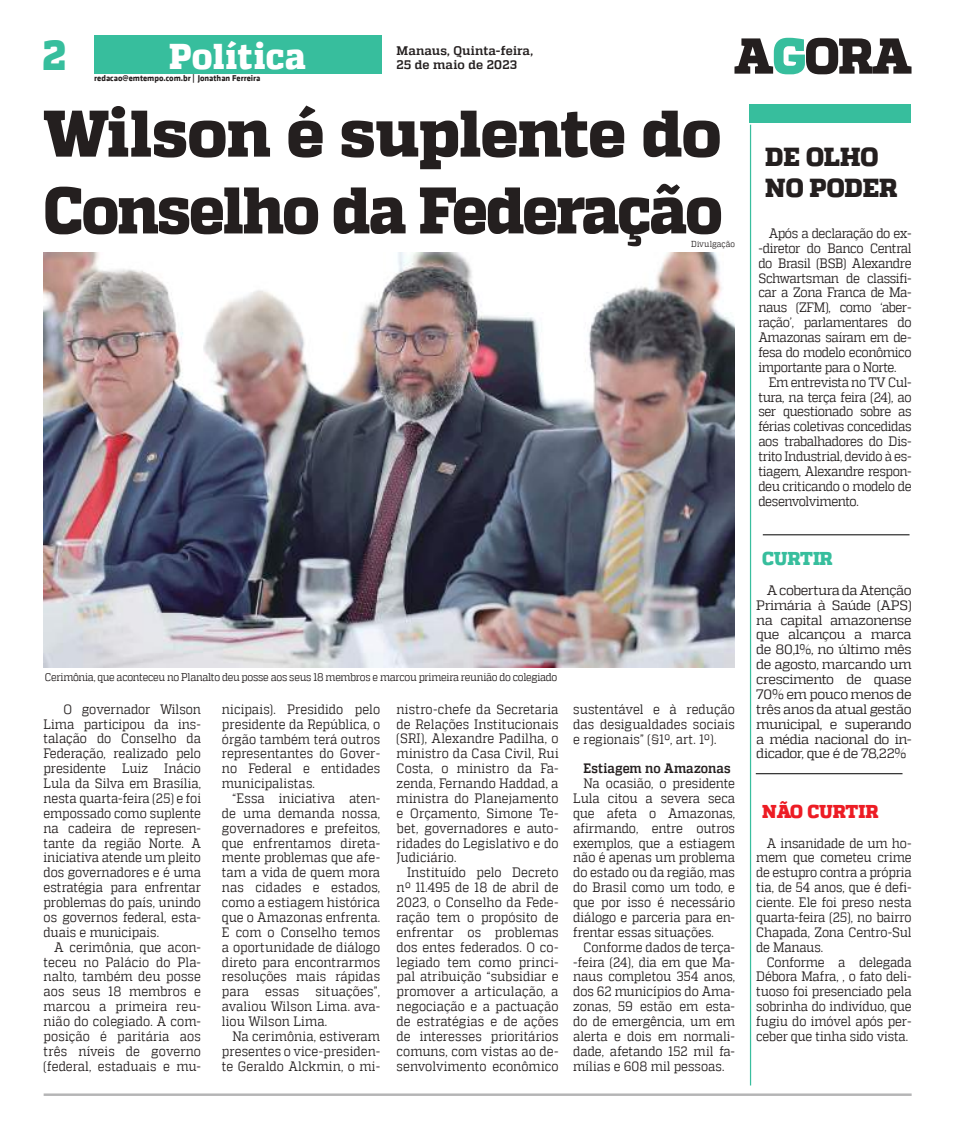
<style>
.page{position:relative;width:957px;height:1134px;background:#fff}
.page>*{position:absolute;margin:0;border:0;box-sizing:border-box;transform-origin:0 0}
.t1{font:800 65.62px/76.9px "MW Quadon";letter-spacing:-.03em;color:#241f1f}
.t2{font:800 41.75px "MW Quadon";color:#37be9d}
.t3{font:800 35.75px "MW Quadon";letter-spacing:.01em;color:#fff;scale:.94 1}
.t4{font:800 26px/31.2px "MW Quadon";color:#241f1f}
.t5{font:800 18.62px "MW Quadon";color:#ed1c24}
.t6{font:800 18.62px "MW Quadon";color:#37be9d}
.t7{font:13.62px/14.9px "MW Quadon";letter-spacing:-.005em;color:#241f1f;text-align:justify;scale:.89 1}
.t8{font:13.62px/14.9px "MW Quadon";letter-spacing:-.005em;color:#241f1f;text-align:justify;scale:.9 1}
.t9{font:13.62px/14.9px "MW Quadon";letter-spacing:-.005em;color:#241f1f;text-align:justify}
.t10{font:700 13.62px "MW Quadon";letter-spacing:.01em;color:#241f1f;scale:.89 1}
.t11{font:700 12.38px "MW Quadon";letter-spacing:.01em;color:#241f1f}
.t12{font:11.12px "MW Quadon";letter-spacing:-.025em;color:#241f1f;scale:.89 1}
.t13{font:700 8.62px "MW Klavika Bd";color:#241f1f}
.t14{font:8.62px "MW Quadon";letter-spacing:.01em;color:#241f1f;scale:.89 1}
</style>
<div class="page">
<img style="left:44px;top:253px;width:690px;height:415px">
<div style="left:749px;top:104px;width:162px;height:19px;background:#37be9d"></div>
<hr style="left:763px;top:534px;width:146px;height:1px;background:#000">
<hr style="left:756px;top:773px;width:146px;height:1px;background:#000">
<hr style="left:750px;top:125px;width:1px;height:960px;background:#39be9e">
<hr style="left:44px;top:1093px;width:867px;height:3px;background:#b5b5b6">
<svg style="left:734px;top:38px;width:177px;height:36px"></svg>
<div style="left:94px;top:35px;width:288px;height:39px;background:#37be9d"></div>
<h2 class="t2" style="left:42px;top:31px;width:25px">2</h2>
<h3 class="t3" style="left:169px;top:36px;width:147px">Política</h3>
<p class="t13" style="left:94px;top:72px;width:168px">redacao@emtempo.com.br | Jonathan Ferreira</p>
<p class="t11" style="left:397px;top:43px;width:138px">Manaus, Quinta-feira,</p>
<p class="t11" style="left:397px;top:58px;width:122px">25 de maio de 2023</p>
<h1 class="t1" style="left:44px;top:97px;width:681px">Wilson é suplente do<br>Conselho da Federação</h1>
<p class="t14" style="left:691px;top:239px;width:51px">Divulgação</p>
<p class="t12" style="left:45px;top:671px;width:577px">Cerimônia, que aconteceu no Planalto deu posse aos seus 18 membros e marcou primeira reunião do colegiado</p>
<p class="t7" style="left:44px;top:701px;width:178px;text-indent:20px">O governador Wilson Lima participou da ins&shy;talação do Conselho da Federação, realizado pelo presidente Luiz Inácio Lula da Silva em Brasília, nesta quarta-feira (25) e foi empossado como suplente na cadeira de represen&shy;tante da região Norte. A iniciativa atende um pleito dos governadores e é uma estratégia para enfrentar problemas do país, unindo os governos federal, esta&shy;duais e municipais.</p>
<p class="t7" style="left:44px;top:939px;width:178px;text-indent:10px">A cerimônia, que acon&shy;teceu no Palácio do Pla&shy;nalto, também deu posse aos seus 18 membros e marcou a primeira reu&shy;nião do colegiado. A com&shy;posição é paritária aos três níveis de governo (federal, estaduais e mu-</p>
<p class="t7" style="left:222px;top:701px;width:179px">nicipais). Presidido pelo presidente da República, o órgão também terá outros representantes do Gover&shy;no Federal e entidades municipalistas.</p>
<p class="t7" style="left:222px;top:791px;width:179px;text-indent:10px">“Essa iniciativa aten&shy;de uma demanda nossa, governadores e prefeitos, que enfrentamos direta&shy;mente problemas que afe&shy;tam a vida de quem mora nas cidades e estados, como a estiagem histórica que o Amazonas enfrenta.<br>E com o Conselho temos a oportunidade de diálogo direto para encontrarmos resoluções mais rápidas para essas situações”, avaliou Wilson Lima. ava&shy;liou Wilson Lima.</p>
<p class="t7" style="left:222px;top:1029px;width:179px;text-indent:10px">Na cerimônia, estiveram presentes o vice-presiden&shy;te Geraldo Alckmin, o mi-</p>
<p class="t7" style="left:397px;top:701px;width:183px">nistro-chefe da Secretaria de Relações Institucionais (SRI), Alexandre Padilha, o ministro da Casa Civil, Rui Costa, o ministro da Fa&shy;zenda, Fernando Haddad, a ministra do Planejamento e Orçamento, Simone Te&shy;bet, governadores e auto&shy;ridades do Legislativo e do Judiciário.</p>
<p class="t7" style="left:397px;top:865px;width:183px;text-indent:10px">Instituído pelo Decreto nº 11.495 de 18 de abril de 2023, o Conselho da Fede&shy;ração tem o propósito de enfrentar os problemas dos entes federados. O co&shy;legiado tem como princi&shy;pal atribuição “subsidiar e promover a articulação, a negociação e a pactuação de estratégias e de ações de interesses prioritários comuns, com vistas ao de&shy;senvolvimento econômico</p>
<p class="t7" style="left:573px;top:701px;width:183px">sustentável e à redução das desigualdades sociais e regionais” (§1º, art. 1º).</p>
<p class="t10" style="left:583px;top:761px;width:167px">Estiagem no Amazonas</p>
<p class="t7" style="left:573px;top:776px;width:183px;text-indent:10px">Na ocasião, o presidente Lula citou a severa seca que afeta o Amazonas, afirmando, entre outros exemplos, que a estiagem não é apenas um problema do estado ou da região, mas do Brasil como um todo, e que por isso é necessário diálogo e parceria para en&shy;frentar essas situações.</p>
<p class="t7" style="left:573px;top:939px;width:183px;text-indent:10px">Conforme dados de terça--feira (24), dia em que Ma&shy;naus completou 354 anos, dos 62 municípios do Ama&shy;zonas, 59 estão em esta&shy;do de emergência, um em alerta e dois em normali&shy;dade, afetando 152 mil fa&shy;mílias e 608 mil pessoas.</p>
<h3 class="t4" style="left:765px;top:142px;width:134px">DE OLHO<br>NO PODER</h3>
<p class="t8" style="left:758px;top:226px;width:172px;text-indent:10px">Após a declaração do ex--diretor do Banco Central do Brasil (BSB) Alexandre Schwartsman de classifi&shy;car a Zona Franca de Ma&shy;naus (ZFM), como ‘aber&shy;ração’, parlamentares do Amazonas saíram em de&shy;fesa do modelo econômico importante para o Norte.</p>
<p class="t8" style="left:758px;top:374px;width:172px;text-indent:10px">Em entrevista no TV Cul&shy;tura, na terça feira (24), ao ser questionado sobre as férias coletivas concedidas aos trabalhadores do Dis&shy;trito Industrial, devido à es&shy;tiagem, Alexandre respon&shy;deu criticando o modelo de desenvolvimento.</p>
<h3 class="t6" style="left:762px;top:547px;width:72px">CURTIR</h3>
<p class="t9" style="left:756px;top:582px;width:157px;text-indent:10px">A cobertura da Atenção Primária à Saúde (APS) na capital amazonense que alcançou a marca de 80,1%, no último mês de agosto, marcando um crescimento de quase 70% em pouco menos de três anos da atual gestão municipal, e superando a média nacional do in&shy;dicador, que é de 78,22%</p>
<h3 class="t5" style="left:762px;top:800px;width:118px">NÃO CURTIR</h3>
<p class="t7" style="left:756px;top:835px;width:176px;text-indent:10px">A insanidade de um ho&shy;mem que cometeu crime de estupro contra a própria tia, de 54 anos, que é defi&shy;ciente. Ele foi preso nesta quarta-feira (25), no bairro Chapada, Zona Centro-Sul de Manaus.</p>
<p class="t7" style="left:756px;top:954px;width:176px;text-indent:10px">Conforme a delegada Débora Mafra, , o fato deli&shy;tuoso foi presenciado pela sobrinha do indivíduo, que fugiu do imóvel após per&shy;ceber que tinha sido vista.</p>
</div>
